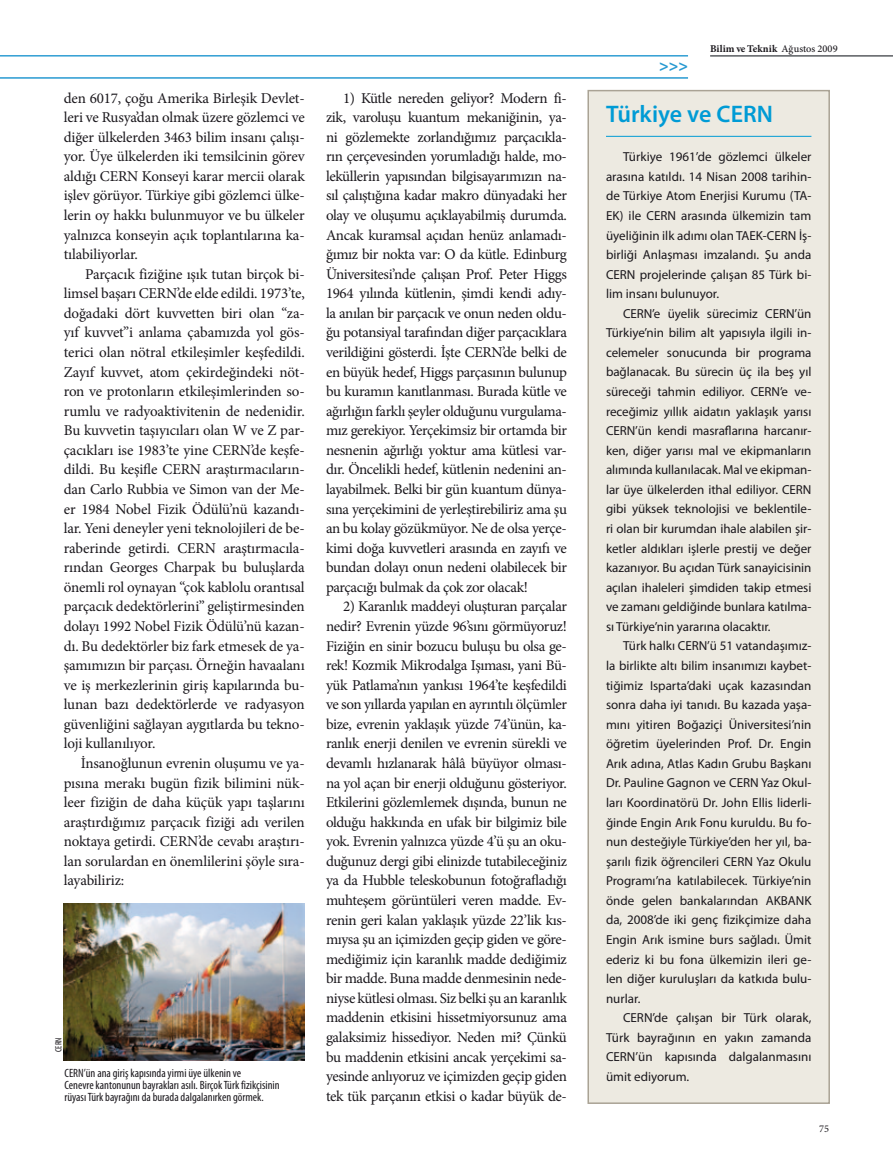
<style>
.page{position:relative;width:893px;height:1170px;background:#fff}
.page>*{position:absolute;margin:0;border:0;box-sizing:border-box;transform-origin:0 0}
.t1{font:600 24px "Myriad Pro";color:#009bd5}
.t2{font:700 16.2px "Myriad Pro";color:#2699d1}
.t3{font:15px/19.5px "Minion Pro";letter-spacing:-.02em;color:#1a171c;text-align:justify}
.t4{font:13.05px/19.5px "Myriad Pro";color:#1a171c;text-align:justify}
.t5{font:condensed 12px/12px "Myriad Pro";color:#1a171c}
.t6{font:700 10.35px "Minion Pro";letter-spacing:.005em;color:#1a171c}
.t7{font:10.35px "Minion Pro";color:#1a171c}
.t8{font:condensed 9px "Myriad Pro";color:#1a171c}
.s1{font-weight:500}
</style>
<div class="page">
<img style="left:64px;top:903px;width:241px;height:157px">
<div style="left:588px;top:91px;width:241px;height:1012px;background:#edeae1"></div>
<hr style="left:606px;top:136px;width:205px;height:1px;background:#009bd5">
<div style="left:587px;top:90px;width:243px;height:1013px;border:2px solid #aaa395"></div>
<hr style="left:0;top:78px;width:688px;height:1px;background:#2699d1">
<hr style="left:0;top:56px;width:688px;height:1px;background:#2699d1">
<hr style="left:710px;top:56px;width:183px;height:1px;background:#070c12">
<p class="t3" style="left:64px;top:88px;width:242px">den 6017, çoğu Amerika Birleşik Devlet&shy;leri ve Rusya’dan olmak üzere gözlemci ve diğer ülkelerden 3463 bilim insanı çalışı&shy;yor. Üye ülkelerden iki temsilcinin görev aldığı CERN Konseyi karar mercii olarak işlev görüyor. Türkiye gibi gözlemci ülke&shy;lerin oy hakkı bulunmuyor ve bu ülkeler yalnızca konseyin açık toplantılarına ka&shy;tılabiliyorlar.</p>
<p class="t3" style="left:64px;top:264px;width:242px;text-indent:21px">Parçacık fiziğine ışık tutan birçok bi&shy;limsel başarı CERN’de elde edildi. 1973’te, doğadaki dört kuvvetten biri olan “za&shy;yıf kuvvet”i anlama çabamızda yol gös&shy;terici olan nötral etkileşimler keşfedildi.<br>Zayıf kuvvet, atom çekirdeğindeki nöt&shy;ron ve protonların etkileşimlerinden so&shy;rumlu ve radyoaktivitenin de nedenidir.<br>Bu kuvvetin taşıyıcıları olan W ve Z par&shy;çacıkları ise 1983’te yine CERN’de keşfe&shy;dildi. Bu keşifle CERN araştırmacıların&shy;dan Carlo Rubbia ve Simon van der Me&shy;er 1984 Nobel Fizik Ödülü’nü kazandı&shy;lar. Yeni deneyler yeni teknolojileri de be&shy;raberinde getirdi. CERN araştırmacıla&shy;rından Georges Charpak bu buluşlarda önemli rol oynayan “çok kablolu orantısal parçacık dedektörlerini” geliştirmesinden dolayı 1992 Nobel Fizik Ödülü’nü kazan&shy;dı. Bu dedektörler biz fark etmesek de ya&shy;şamımızın bir parçası. Örneğin havaalanı ve iş merkezlerinin giriş kapılarında bu&shy;lunan bazı dedektörlerde ve radyasyon güvenliğini sağlayan aygıtlarda bu tekno&shy;loji kullanılıyor.</p>
<p class="t3" style="left:64px;top:753px;width:242px;text-indent:17px">İnsanoğlunun evrenin oluşumu ve ya&shy;pısına merakı bugün fizik bilimini nük&shy;leer fiziğin de daha küçük yapı taşlarını araştırdığımız parçacık fiziği adı verilen noktaya getirdi. CERN’de cevabı araştırı&shy;lan sorulardan en önemlilerini şöyle sıra&shy;layabiliriz:</p>
<p class="t8" style="left:53px;top:1051px;width:16px;rotate:-90deg">CERN</p>
<p class="t5" style="left:65px;top:1066px;width:217px">CERN’ün ana giriş kapısında yirmi üye ülkenin ve<br>Cenevre kantonunun bayrakları asılı. Birçok Türk fizikçisinin rüyası Türk bayrağını da burada dalgalanırken görmek.</p>
<p class="t3" style="left:326px;top:88px;width:242px;text-indent:17px">1) Kütle nereden geliyor? Modern fi&shy;zik, varoluşu kuantum mekaniğinin, ya&shy;ni gözlemekte zorlandığımız parçacıkla&shy;rın çerçevesinden yorumladığı halde, mo&shy;leküllerin yapısından bilgisayarımızın na&shy;sıl çalıştığına kadar makro dünyadaki her olay ve oluşumu açıklayabilmiş durumda.<br>Ancak kuramsal açıdan henüz anlamadı&shy;ğımız bir nokta var: O da kütle. Edinburg Üniversitesi’nde çalışan Prof. Peter Higgs 1964 yılında kütlenin, şimdi kendi adıy&shy;la anılan bir parçacık ve onun neden oldu&shy;ğu potansiyal tarafından diğer parçacıklara verildiğini gösterdi. İşte CERN’de belki de en büyük hedef, Higgs parçasının bulunup bu kuramın kanıtlanması. Burada kütle ve ağırlığın farklı şeyler olduğunu vurgulama&shy;mız gerekiyor. Yerçekimsiz bir ortamda bir nesnenin ağırlığı yoktur ama kütlesi var&shy;dır. Öncelikli hedef, kütlenin nedenini an&shy;layabilmek. Belki bir gün kuantum dünya&shy;sına yerçekimini de yerleştirebiliriz ama şu an bu kolay gözükmüyor. Ne de olsa yerçe&shy;kimi doğa kuvvetleri arasında en zayıfı ve bundan dolayı onun nedeni olabilecek bir parçacığı bulmak da çok zor olacak!</p>
<p class="t3" style="left:326px;top:597px;width:242px;text-indent:17px">2) Karanlık maddeyi oluşturan parçalar nedir? Evrenin yüzde 96’sını görmüyoruz!<br>Fiziğin en sinir bozucu buluşu bu olsa ge&shy;rek! Kozmik Mikrodalga Işıması, yani Bü&shy;yük Patlama’nın yankısı 1964’te keşfedildi ve son yıllarda yapılan en ayrıntılı ölçümler bize, evrenin yaklaşık yüzde 74’ünün, ka&shy;ranlık enerji denilen ve evrenin sürekli ve devamlı hızlanarak hâlâ büyüyor olması&shy;na yol açan bir enerji olduğunu gösteriyor.<br>Etkilerini gözlemlemek dışında, bunun ne olduğu hakkında en ufak bir bilgimiz bile yok. Evrenin yalnızca yüzde 4’ü şu an oku&shy;duğunuz dergi gibi elinizde tutabileceğiniz ya da Hubble teleskobunun fotoğrafladığı muhteşem görüntüleri veren madde. Ev&shy;renin geri kalan yaklaşık yüzde 22’lik kıs&shy;mıysa şu an içimizden geçip giden ve göre&shy;mediğimiz için karanlık madde dediğimiz bir madde. Buna madde denmesinin nede&shy;niyse kütlesi olması. Siz belki şu an karanlık maddenin etkisini hissetmiyorsunuz ama galaksimiz hissediyor. Neden mi? Çünkü bu maddenin etkisini ancak yerçekimi sa&shy;yesinde anlıyoruz ve içimizden geçip giden tek tük parçanın etkisi o kadar büyük de-</p>
<p class="t2" style="left:659px;top:55px;width:30px">&gt;&gt;&gt;</p>
<p class="t6" style="left:710px;top:41px;width:129px">Bilim ve Teknik <span class="s1">Ağustos 2009</span></p>
<h1 class="t1" style="left:606px;top:99px;width:168px">Türkiye ve CERN</h1>
<p class="t4" style="left:606px;top:147px;width:207px;text-indent:17px">Türkiye 1961’de gözlemci ülkeler arasına katıldı. 14 Nisan 2008 tarihin&shy;de Türkiye Atom Enerjisi Kurumu (TA-EK) ile CERN arasında ülkemizin tam üyeliğinin ilk adımı olan TAEK-CERN İş&shy;birliği Anlaşması imzalandı. Şu anda CERN projelerinde çalışan 85 Türk bi&shy;lim insanı bulunuyor.</p>
<p class="t4" style="left:606px;top:303px;width:207px;text-indent:17px">CERN’e üyelik sürecimiz CERN’ün Türkiye’nin bilim alt yapısıyla ilgili in&shy;celemeler sonucunda bir programa bağlanacak. Bu sürecin üç ila beş yıl süreceği tahmin ediliyor. CERN’e ve&shy;receğimiz yıllık aidatın yaklaşık yarısı CERN’ün kendi masraflarına harcanır&shy;ken, diğer yarısı mal ve ekipmanların alımında kullanılacak. Mal ve ekipman&shy;lar üye ülkelerden ithal ediliyor. CERN gibi yüksek teknolojisi ve beklentile&shy;ri olan bir kurumdan ihale alabilen şir&shy;ketler aldıkları işlerle prestij ve değer kazanıyor. Bu açıdan Türk sanayicisinin açılan ihaleleri şimdiden takip etmesi ve zamanı geldiğinde bunlara katılma&shy;sı Türkiye’nin yararına olacaktır.</p>
<p class="t4" style="left:606px;top:636px;width:207px;text-indent:17px">Türk halkı CERN’ü 51 vatandaşımız&shy;la birlikte altı bilim insanımızı kaybet&shy;tiğimiz Isparta’daki uçak kazasından sonra daha iyi tanıdı. Bu kazada yaşa&shy;mını yitiren Boğaziçi Üniversitesi’nin öğretim üyelerinden Prof. Dr. Engin Arık adına, Atlas Kadın Grubu Başkanı Dr. Pauline Gagnon ve CERN Yaz Okul&shy;ları Koordinatörü Dr. John Ellis liderli&shy;ğinde Engin Arık Fonu kuruldu. Bu fo&shy;nun desteğiyle Türkiye’den her yıl, ba&shy;şarılı fizik öğrencileri CERN Yaz Okulu Programı’na katılabilecek. Türkiye’nin önde gelen bankalarından AKBANK da, 2008’de iki genç fizikçimize daha Engin Arık ismine burs sağladı. Ümit ederiz ki bu fona ülkemizin ileri ge&shy;len diğer kuruluşları da katkıda bulu&shy;nurlar.</p>
<p class="t4" style="left:606px;top:1007px;width:207px;text-indent:17px">CERN’de çalışan bir Türk olarak, Türk bayrağının en yakın zamanda CERN’ün kapısında dalgalanmasını ümit ediyorum.</p>
<p class="t7" style="left:819px;top:1121px;width:11px">75</p>
</div>
